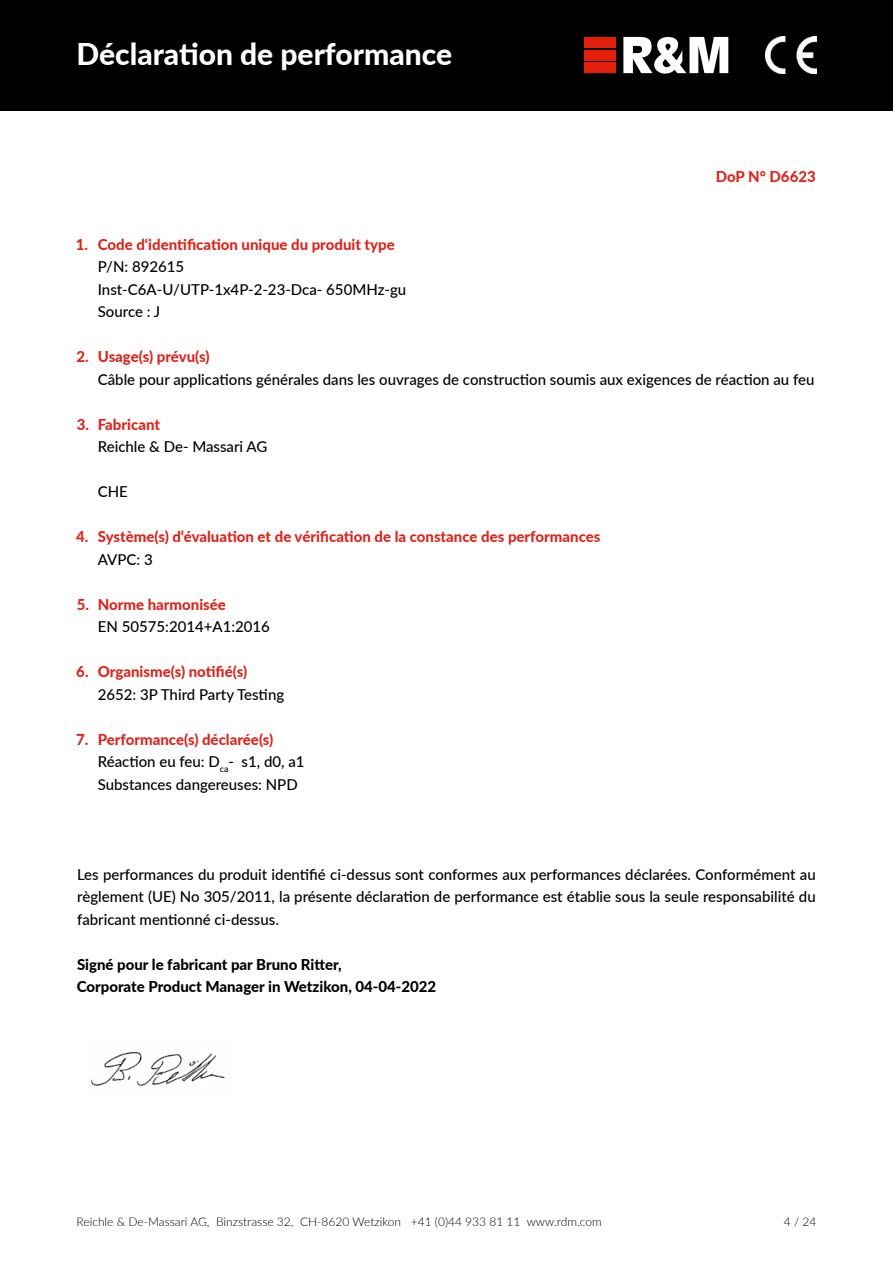
<style>
.page{position:relative;width:893px;height:1263px;background:#fff}
.page>*{position:absolute;margin:0;border:0;box-sizing:border-box;transform-origin:0 0}
.t1{font:800 30px "Lato";color:#fff}
.t2{font:500 15px/22.5px "Lato";color:#000}
.t3{font:800 15px "Lato";color:#d9271f}
.t4{font:800 15px/22.5px "Lato";color:#000}
.t5{font:300 12px "Lato";color:#000}
.s1{font-weight:800;color:#d9271f}
</style>
<div class="page">
<div style="left:0;top:0;width:893px;height:111px;background:#000"></div>
<img style="left:91px;top:1052px;width:134px;height:36px">
<img style="left:765px;top:37px;width:51px;height:37px">
<div style="left:585px;top:50px;width:31px;height:10px;background:#e41e0a"></div>
<div style="left:585px;top:37px;width:31px;height:10px;background:#e41e0a"></div>
<div style="left:585px;top:63px;width:31px;height:10px;background:#e41e0a"></div>
<svg style="left:623px;top:37px;width:105px;height:37px"></svg>
<h1 class="t1" style="left:77px;top:32px;width:377px">Déclaration de performance</h1>
<p class="t3" style="left:716px;top:166px;width:101px">DoP N° D6623</p>
<p class="t3" style="left:76px;top:233px;width:321px">1. Code d‘identification unique du produit type</p>
<p class="t2" style="left:98px;top:255px;width:310px">P/N: 892615<br>Inst-C6A-U/UTP-1x4P-2-23-Dca- 650MHz-gu<br>Source : J</p>
<p class="t3" style="left:77px;top:346px;width:134px">2. Usage(s) prévu(s)</p>
<p class="t2" style="left:98px;top:367px;width:718px">Câble pour applications générales dans les ouvrages de construction soumis aux exigences de réaction au feu</p>
<p class="t3" style="left:77px;top:413px;width:85px">3. Fabricant</p>
<p class="t2" style="left:98px;top:435px;width:171px">Reichle &amp; De- Massari AG</p>
<p class="t2" style="left:98px;top:480px;width:32px">CHE</p>
<p class="t3" style="left:76px;top:526px;width:526px">4. Système(s) d‘évaluation et de vérification de la constance des performances</p>
<p class="t2" style="left:98px;top:547px;width:56px">AVPC: 3</p>
<p class="t3" style="left:77px;top:593px;width:151px">5. Norme harmonisée</p>
<p class="t2" style="left:98px;top:615px;width:174px">EN 50575:2014+A1:2016</p>
<p class="t3" style="left:76px;top:661px;width:172px">6. Organisme(s) notifié(s)</p>
<p class="t2" style="left:98px;top:682px;width:188px">2652: 3P Third Party Testing</p>
<p class="t2" style="left:98px;top:727px;width:208px;text-indent:-22px"><span class="s1">7. Performance(s) déclarée(s)<br></span>Réaction eu feu: D<sub>ca</sub>- s1, d0, a1<br>Substances dangereuses: NPD</p>
<p class="t2" style="left:77px;top:862px;width:740px;text-align:justify">Les performances du produit identifié ci-dessus sont conformes aux performances déclarées. Conformément au règlement (UE) No 305/2011, la présente déclaration de performance est établie sous la seule responsabilité du fabricant mentionné ci-dessus.</p>
<p class="t4" style="left:77px;top:952px;width:361px">Signé pour le fabricant par Bruno Ritter,<br>Corporate Product Manager in Wetzikon, 04-04-2022</p>
<p class="t5" style="left:77px;top:1213px;width:527px">Reichle &amp; De-Massari AG, Binzstrasse 32, CH-8620 Wetzikon +41 (0)44 933 81 11 www.rdm.com</p>
<p class="t5" style="left:784px;top:1213px;width:34px">4 / 24</p>
</div>
